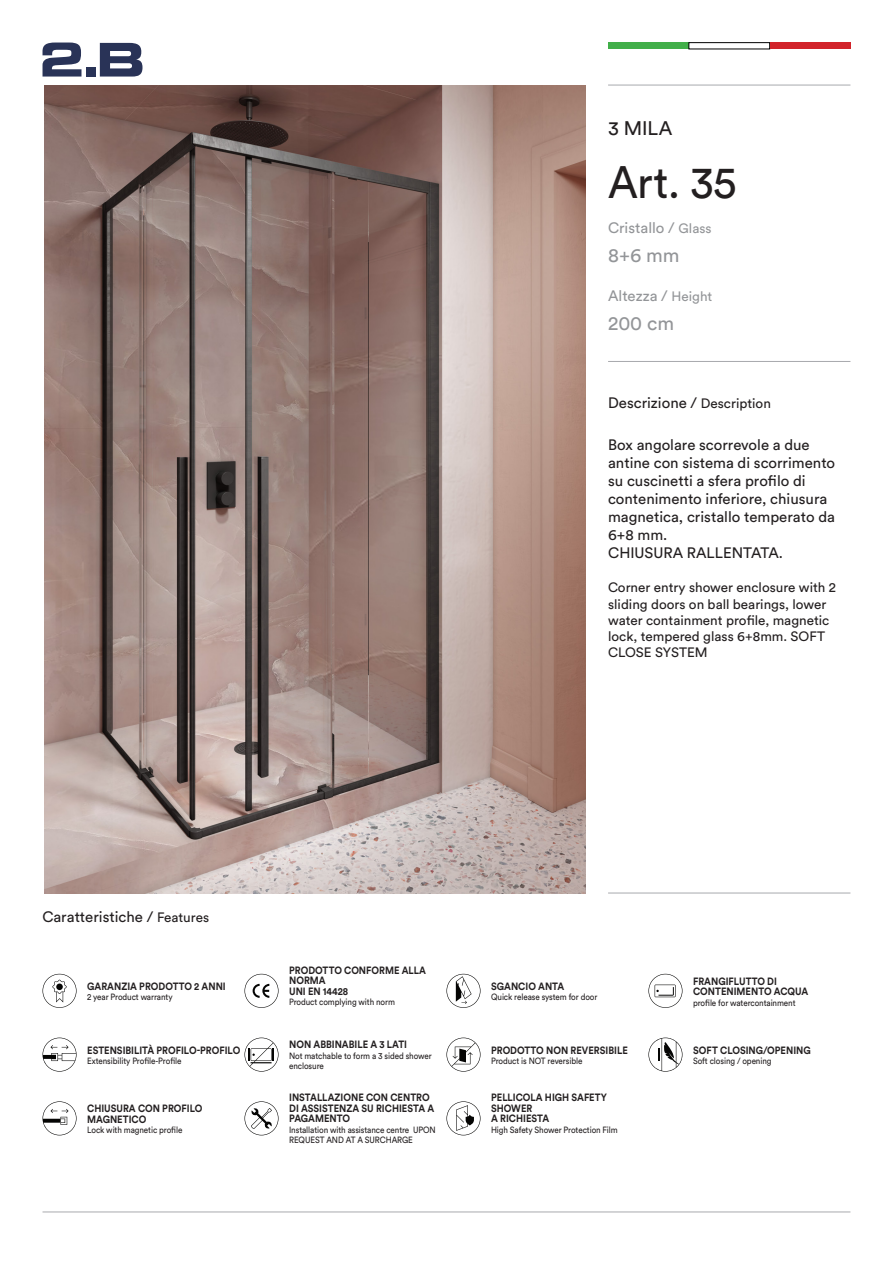
<style>
.page{position:relative;width:893px;height:1263px;background:#fff}
.page>*{position:absolute;margin:0;border:0;box-sizing:border-box;transform-origin:0 0}
.t1{font:45px "Circular Std";color:#231f20;scale:.95 1}
.t2{font:19.5px "Circular Std";color:#939598}
.t3{font:19.5px "Circular Std";color:#231f20}
.t4{font:15px/18px "Circular Std";color:#231f20}
.t5{font:15px "Circular Std";color:#939598}
.t6{font:13.5px/16.2px "Circular Std";color:#231f20}
.t7{font:700 10.5px/10.5px "Circular Std";color:#231f20;scale:.9 1}
.t8{font:9px/10.5px "Circular Std";letter-spacing:-.01em;color:#231f20;scale:.9 1}
.s1{font-size:13.5px}
</style>
<div class="page">
<svg style="left:43px;top:974px;width:34px;height:34px"></svg>
<svg style="left:244px;top:974px;width:34px;height:34px"></svg>
<svg style="left:446px;top:974px;width:34px;height:34px"></svg>
<svg style="left:648px;top:974px;width:34px;height:34px"></svg>
<svg style="left:43px;top:1037px;width:34px;height:34px"></svg>
<svg style="left:244px;top:1037px;width:34px;height:34px"></svg>
<svg style="left:446px;top:1037px;width:34px;height:34px"></svg>
<svg style="left:648px;top:1037px;width:34px;height:34px"></svg>
<svg style="left:43px;top:1101px;width:34px;height:34px"></svg>
<svg style="left:244px;top:1101px;width:34px;height:34px"></svg>
<svg style="left:446px;top:1101px;width:34px;height:34px"></svg>
<img style="left:44px;top:85px;width:542px;height:808px">
<hr style="left:608px;top:85px;width:242px;height:1px;background:#a8a9ad">
<hr style="left:608px;top:893px;width:242px;height:1px;background:#a8a9ad">
<hr style="left:43px;top:1212px;width:807px;height:1px;background:#a8a9ad">
<hr style="left:608px;top:361px;width:242px;height:1px;background:#a8a9ad">
<svg style="left:43px;top:43px;width:38px;height:34px"></svg>
<div style="left:86px;top:67px;width:9px;height:10px;background:#293357"></div>
<svg style="left:100px;top:43px;width:42px;height:34px"></svg>
<div style="left:608px;top:43px;width:81px;height:6px;background:#41af49"></div>
<div style="left:770px;top:43px;width:80px;height:6px;background:#d2232a"></div>
<p class="t3" style="left:608px;top:116px;width:66px">3 MILA</p>
<p class="t1" style="left:608px;top:155px;width:137px">Art. 35</p>
<p class="t5" style="left:608px;top:219px;width:105px">Cristallo / <span class="s1">Glass</span></p>
<p class="t2" style="left:608px;top:244px;width:73px">8+6 mm</p>
<p class="t5" style="left:608px;top:287px;width:106px">Altezza / <span class="s1">Height</span></p>
<p class="t2" style="left:608px;top:312px;width:68px">200 cm</p>
<p class="t4" style="left:608px;top:393px;width:164px">Descrizione / <span class="s1">Description</span></p>
<p class="t4" style="left:608px;top:436px;width:229px">Box angolare scorrevole a due antine con sistema di scorrimento su cuscinetti a sfera profilo di contenimento inferiore, chiusura magnetica, cristallo temperato da<br>6+8 mm.</p>
<p class="t4" style="left:608px;top:544px;width:177px">CHIUSURA RALLENTATA.</p>
<p class="t6" style="left:608px;top:579px;width:229px">Corner entry shower enclosure with 2 sliding doors on ball bearings, lower water containment profile, magnetic lock, tempered glass 6+8mm. SOFT<br>CLOSE SYSTEM</p>
<p class="t4" style="left:43px;top:908px;width:168px">Caratteristiche / <span class="s1">Features</span></p>
<p class="t7" style="left:87px;top:981px;width:156px">GARANZIA PRODOTTO 2 ANNI</p>
<p class="t8" style="left:87px;top:992px;width:96px">2 year Product warranty</p>
<p class="t7" style="left:87px;top:1044px;width:172px">ESTENSIBILITÀ PROFILO-PROFILO</p>
<p class="t8" style="left:87px;top:1055px;width:106px">Extensibility Profile-Profile</p>
<p class="t7" style="left:87px;top:1103px;width:129px">CHIUSURA CON PROFILO<br>MAGNETICO</p>
<p class="t8" style="left:87px;top:1124px;width:107px">Lock with magnetic profile</p>
<p class="t7" style="left:289px;top:965px;width:154px">PRODOTTO CONFORME ALLA<br>NORMA<br>UNI EN 14428</p>
<p class="t8" style="left:289px;top:997px;width:119px">Product complying with norm</p>
<p class="t7" style="left:289px;top:1039px;width:133px">NON ABBINABILE A 3 LATI</p>
<p class="t8" style="left:289px;top:1050px;width:160px">Not matchable to form a 3 sided shower enclosure</p>
<p class="t7" style="left:289px;top:1092px;width:163px">INSTALLAZIONE CON CENTRO<br>DI ASSISTENZA SU RICHIESTA A<br>PAGAMENTO</p>
<p class="t8" style="left:289px;top:1124px;width:164px">Installation with assistance centre UPON<br>REQUEST AND AT A SURCHARGE</p>
<p class="t7" style="left:491px;top:981px;width:83px">SGANCIO ANTA</p>
<p class="t8" style="left:491px;top:992px;width:120px">Quick release system for door</p>
<p class="t7" style="left:491px;top:1044px;width:153px">PRODOTTO NON REVERSIBILE</p>
<p class="t8" style="left:491px;top:1055px;width:103px">Product is NOT reversible</p>
<p class="t7" style="left:491px;top:1092px;width:130px">PELLICOLA HIGH SAFETY<br>SHOWER<br>A RICHIESTA</p>
<p class="t8" style="left:491px;top:1124px;width:142px">High Safety Shower Protection Film</p>
<p class="t7" style="left:693px;top:975px;width:129px">FRANGIFLUTTO DI<br>CONTENIMENTO ACQUA</p>
<p class="t8" style="left:693px;top:997px;width:115px">profile for watercontainment</p>
<p class="t7" style="left:693px;top:1044px;width:132px">SOFT CLOSING/OPENING</p>
<p class="t8" style="left:693px;top:1055px;width:89px">Soft closing / opening</p>
</div>
